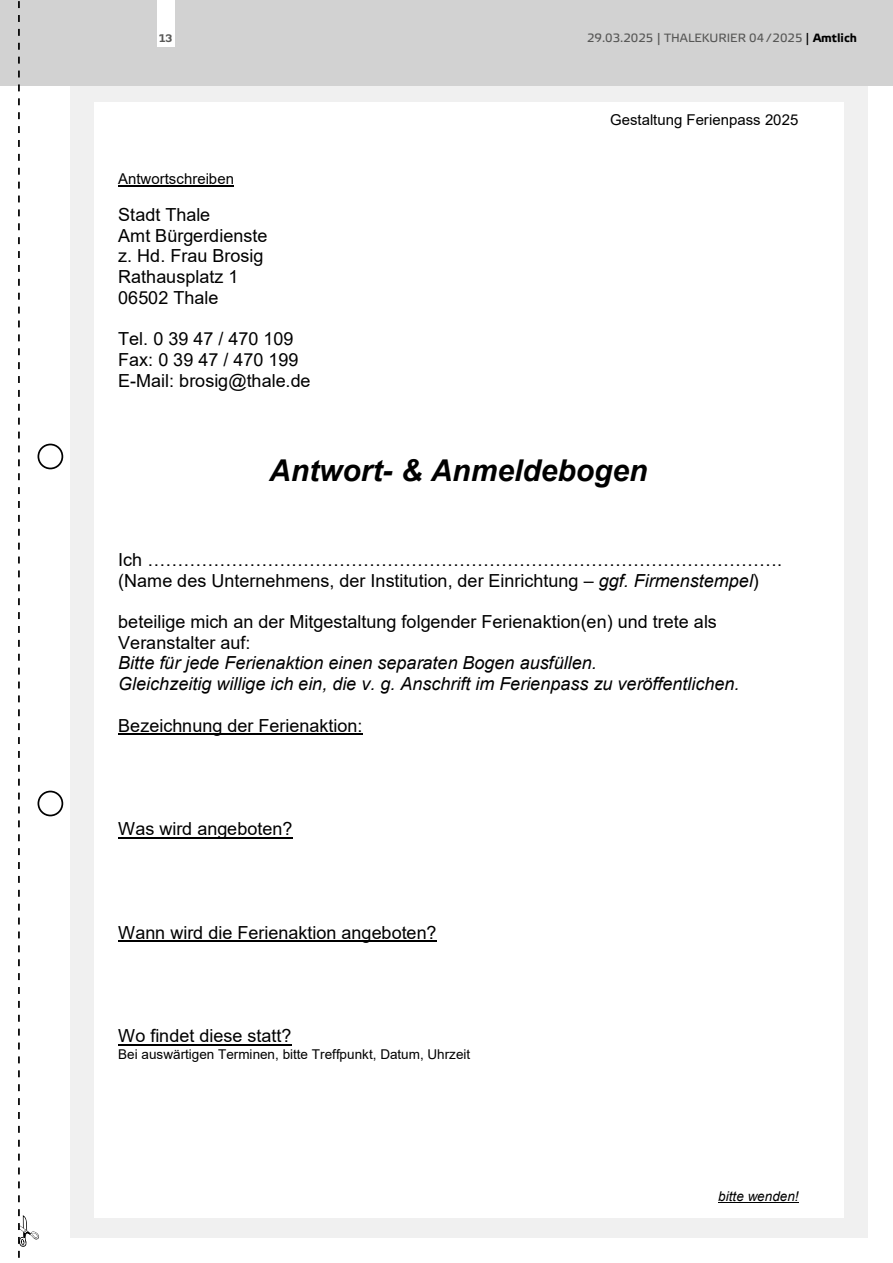
<style>
.page{position:relative;width:893px;height:1263px;background:#fff}
.page>*{position:absolute;margin:0;border:0;box-sizing:border-box;transform-origin:0 0}
.t1{font:italic 700 30px "Arial";color:#000}
.t2{font:18px/20.7px "Arial";color:#000}
.t3{font:italic 18px/20.7px "Arial";color:#000}
.t4{font:15px "Arial";color:#000}
.t5{font:13.5px "Arial";color:#000}
.t6{font:italic 13.5px "Arial";letter-spacing:.005em;color:#000}
.t7{font:12px "Elektra Text Pro";color:#575756}
.t8{font:700 12px "Elektra Text Pro";color:#000}
.t9{font:900 10.5px "Diavlo";color:#575756}
.s1{font-weight:400}
.s2{font-weight:400;color:#575756}
.s3{font-style:italic}
</style>
<div class="page">
<div style="left:70px;top:0;width:797px;height:1237px;background:#f0f0f0"></div>
<div style="left:0;top:0;width:893px;height:85px;background:#d2d2d2"></div>
<div style="left:157px;top:0;width:17px;height:47px;background:#fff"></div>
<svg style="left:18px;top:1px;width:21px;height:1257px"></svg>
<div style="left:38px;top:444px;width:25px;height:25px;border:2px solid #000;border-radius:50%"></div>
<div style="left:38px;top:791px;width:25px;height:25px;border:2px solid #000;border-radius:50%"></div>
<div style="left:94px;top:102px;width:749px;height:1115px;background:#fff"></div>
<hr style="left:718px;top:1202px;width:80px;height:1px;background:#000">
<hr style="left:118px;top:185px;width:116px;height:1px;background:#000">
<hr style="left:118px;top:733px;width:244px;height:2px;background:#000">
<hr style="left:118px;top:837px;width:174px;height:1px;background:#000">
<hr style="left:118px;top:940px;width:318px;height:2px;background:#000">
<hr style="left:118px;top:1044px;width:173px;height:1px;background:#000">
<p class="t9" style="left:159px;top:31px;width:15px">13</p>
<p class="t7" style="left:587px;top:32px;width:116px">29.03.2025 | THALEK</p>
<p class="t8" style="left:806px;top:32px;width:53px"><span class="s1">|</span> Amtlich</p>
<p class="t7" style="left:710px;top:32px;width:86px">URIER 04/2020</p>
<p class="t8" style="left:766px;top:33px;width:95px"><span class="s2">/2025</span><span class="s1">|</span> Aktuelles</p>
<p class="t7" style="left:664px;top:33px;width:93px">THALEKURIER 05</p>
<p class="t4" style="left:118px;top:168px;width:117px">Antwortschreiben</p>
<p class="t2" style="left:118px;top:204px;width:151px">Stadt Thale<br>Amt Bürgerdienste z. Hd. Frau Brosig<br>Rathausplatz 1<br>06502 Thale</p>
<p class="t2" style="left:118px;top:328px;width:194px">Tel. 0 39 47 / 470 109<br>Fax: 0 39 47 / 470 199<br>E-Mail: brosig@thale.de</p>
<p class="t4" style="left:610px;top:109px;width:190px">Gestaltung Ferienpass 2025</p>
<h1 class="t1" style="left:269px;top:450px;width:380px">Antwort- &amp; Anmeldebogen</h1>
<p class="t2" style="left:118px;top:549px;width:665px">Ich ……………………………………………………………………………………………. (Name des Unternehmens, der Institution, der Einrichtung – <span class="s3">ggf. Firmenstempel</span>)</p>
<p class="t2" style="left:118px;top:611px;width:600px">beteilige mich an der Mitgestaltung folgender Ferienaktion(en) und trete als<br>Veranstalter auf:</p>
<p class="t3" style="left:118px;top:653px;width:623px">Bitte für jede Ferienaktion einen separaten Bogen ausfüllen.<br>Gleichzeitig willige ich ein, die v. g. Anschrift im Ferienpass zu veröffentlichen.</p>
<p class="t2" style="left:118px;top:715px;width:246px">Bezeichnung der Ferienaktion:</p>
<p class="t2" style="left:118px;top:818px;width:176px">Was wird angeboten?</p>
<p class="t2" style="left:118px;top:922px;width:320px">Wann wird die Ferienaktion angeboten?</p>
<p class="t2" style="left:118px;top:1025px;width:175px">Wo findet diese statt?</p>
<p class="t5" style="left:118px;top:1044px;width:354px">Bei auswärtigen Terminen, bitte Treffpunkt, Datum, Uhrzeit</p>
<p class="t6" style="left:718px;top:1187px;width:82px">bitte wenden!</p>
</div>
